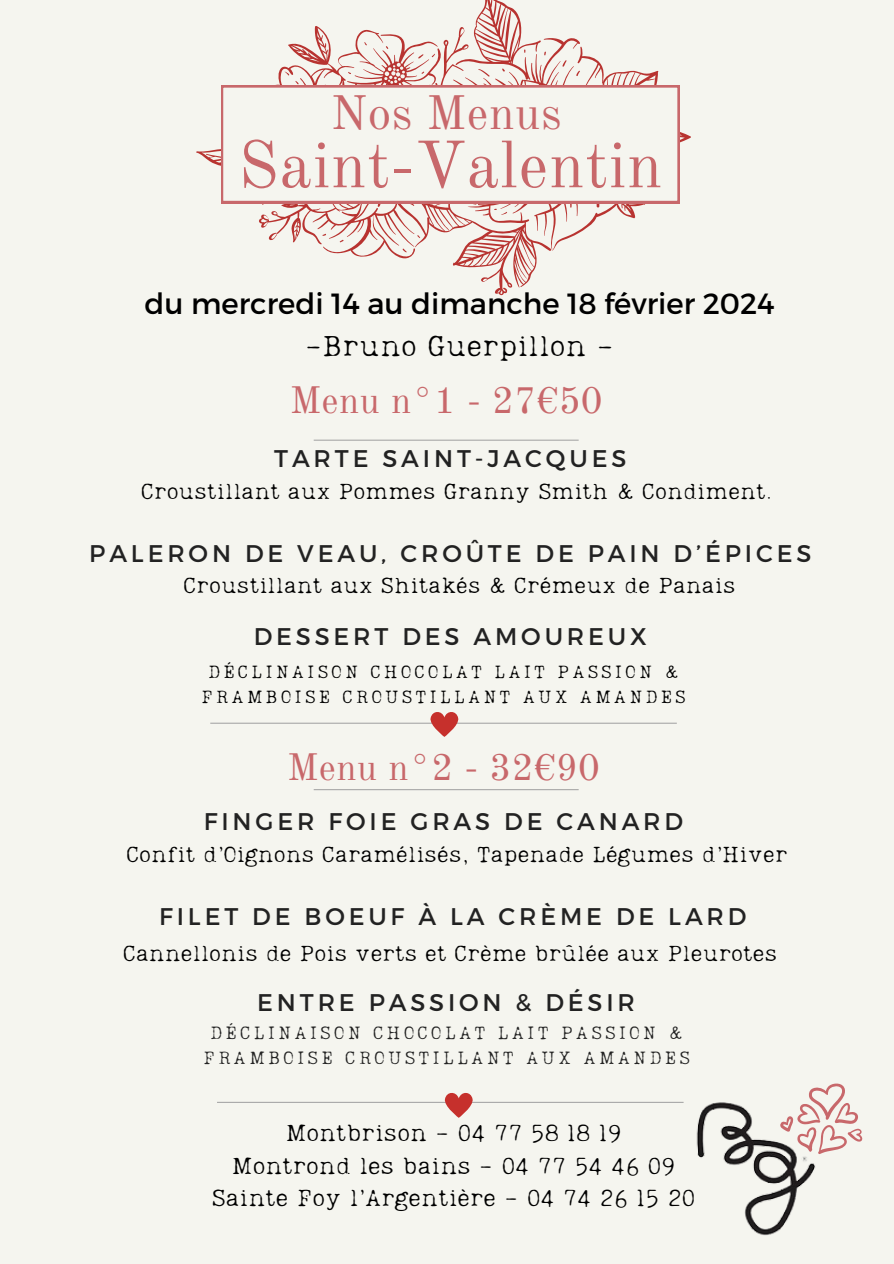
<style>
.page{position:relative;width:894px;height:1264px;background:#fff}
.page>*{position:absolute;margin:0;border:0;box-sizing:border-box;transform-origin:0 0}
.t1{font:65.4px "Old Standard";letter-spacing:.01em;color:#c8686b}
.t2{font:47.4px "Old Standard";letter-spacing:.01em;color:#c8686b}
.t3{font:37.5px "Old Standard";letter-spacing:.01em;color:#c8686b}
.t4{font:29.25px "Montserrat";color:#000}
.t5{font:29.25px "Lumios TW Old";color:#000}
.t6{font:24.15px "Montserrat";letter-spacing:.16em;color:#222}
.t7{font:24px "Montserrat";letter-spacing:.16em;color:#222}
.t8{font:23.7px "Lumios TW Old";color:#000}
.t9{font:22.2px "Lumios TW Old";color:#000}
.t10{font:18.15px/24.8px "Lumios TW Old";letter-spacing:.16em;color:#222;text-align:center}
.t11{font:18px/24.8px "Lumios TW Old";letter-spacing:.16em;color:#000;text-align:center}
</style>
<div class="page">
<div style="left:0;top:0;width:893px;height:1263px;background:#f5f5ef"></div>
<svg style="left:196px;top:0;width:494px;height:295px"></svg>
<svg style="left:221px;top:85px;width:458px;height:118px"></svg>
<hr style="left:313px;top:439px;width:265px;height:2px;background:#a8a8a8">
<hr style="left:313px;top:789px;width:265px;height:1px;background:#a8a8a8">
<hr style="left:217px;top:1101px;width:466px;height:1px;background:#a8a8a8">
<svg style="left:443px;top:1093px;width:31px;height:24px"></svg>
<img style="left:696px;top:1102px;width:120px;height:134px">
<svg style="left:778px;top:1083px;width:85px;height:79px"></svg>
<hr style="left:210px;top:722px;width:466px;height:1px;background:#a8a8a8">
<svg style="left:429px;top:712px;width:30px;height:25px"></svg>
<p class="t2" style="left:330px;top:84px;width:232px">Nos Menus</p>
<p class="t1" style="left:238px;top:125px;width:425px">Saint-Valentin</p>
<p class="t4" style="left:144px;top:284px;width:631px">du mercredi 14 au dimanche 18 février 2024</p>
<p class="t5" style="left:305px;top:325px;width:310px">-Bruno Guerpillon -</p>
<p class="t3" style="left:289px;top:377px;width:314px">Menu n°1 - 27€50</p>
<p class="t6" style="left:274px;top:443px;width:353px">TARTE SAINT-JACQUES</p>
<p class="t9" style="left:141px;top:476px;width:633px">Croustillant aux Pommes Granny Smith &amp; Condiment.</p>
<p class="t6" style="left:89px;top:537px;width:723px">PALERON DE VEAU, CROÛTE DE PAIN D’ÉPICES</p>
<p class="t9" style="left:183px;top:570px;width:553px">Croustillant aux Shitakés &amp; Crémeux de Panais</p>
<p class="t6" style="left:254px;top:620px;width:394px">DESSERT DES AMOUREUX</p>
<p class="t11" style="left:201px;top:658px;width:486px">DÉCLINAISON CHOCOLAT LAIT PASSION &amp;<br>FRAMBOISE CROUSTILLANT AUX AMANDES</p>
<p class="t3" style="left:287px;top:744px;width:314px">Menu n°2 - 32€90</p>
<p class="t6" style="left:204px;top:806px;width:481px">FINGER FOIE GRAS DE CANARD</p>
<p class="t9" style="left:126px;top:839px;width:662px">Confit d’Oignons Caramélisés, Tapenade Légumes d’Hiver</p>
<p class="t6" style="left:159px;top:900px;width:588px">FILET DE BOEUF À LA CRÈME DE LARD</p>
<p class="t9" style="left:123px;top:938px;width:655px">Cannellonis de Pois verts et Crème brûlée aux Pleurotes</p>
<p class="t7" style="left:257px;top:986px;width:379px">ENTRE PASSION &amp; DÉSIR</p>
<p class="t10" style="left:203px;top:1018px;width:488px">DÉCLINAISON CHOCOLAT LAIT PASSION &amp;<br>FRAMBOISE CROUSTILLANT AUX AMANDES</p>
<p class="t8" style="left:285px;top:1116px;width:338px">Montbrison - 04 77 58 18 19</p>
<p class="t8" style="left:231px;top:1149px;width:445px">Montrond les bains - 04 77 54 46 09</p>
<p class="t8" style="left:212px;top:1181px;width:485px">Sainte Foy l’Argentière - 04 74 26 15 20</p>
</div>
